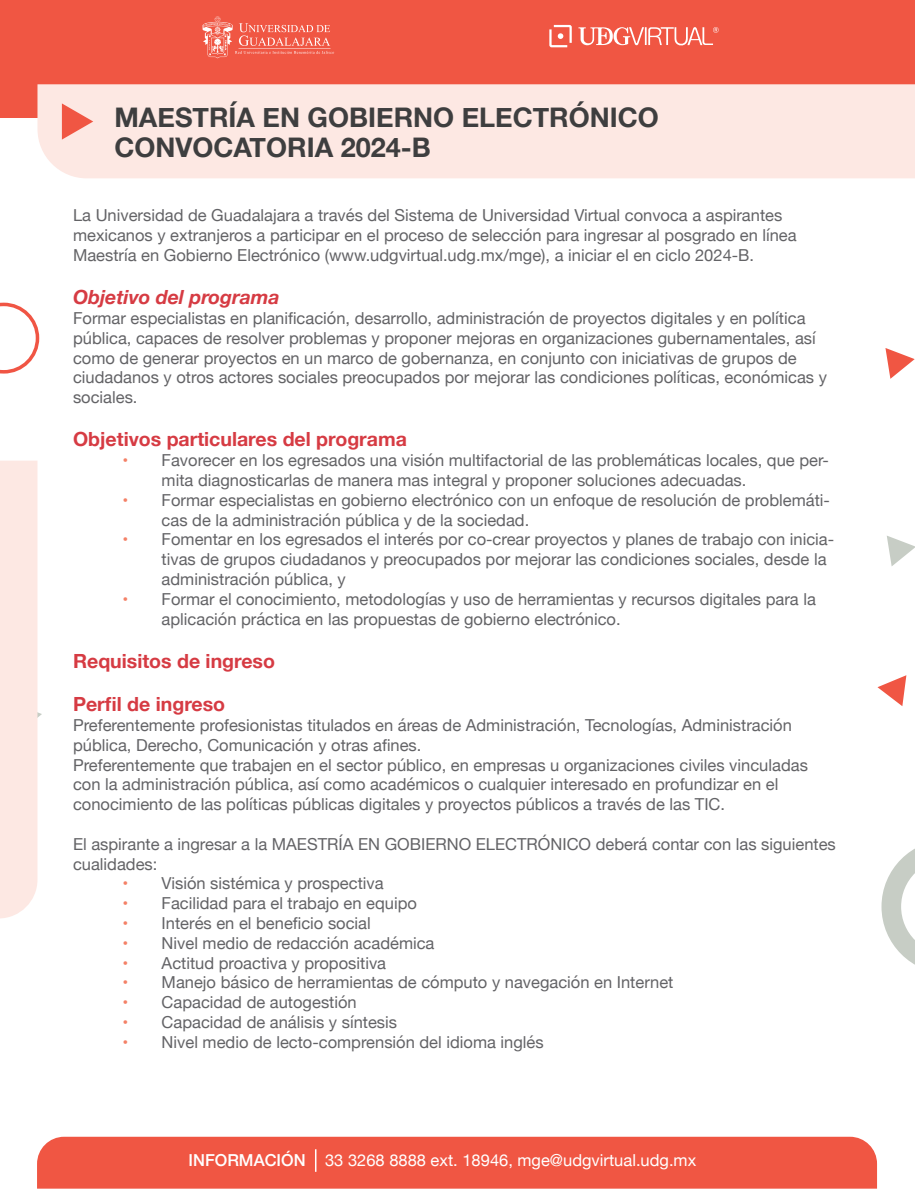
<style>
.page{position:relative;width:915px;height:1191px;background:#fff}
.page>*{position:absolute;margin:0;border:0;box-sizing:border-box;transform-origin:0 0}
.t1{font:700 27px/30px "Helvetica Neue";color:#3e3e3f}
.t2{font:700 19.5px "Helvetica Neue";color:#d63b43}
.t3{font:italic 700 19.5px "Helvetica Neue";color:#d63b43}
.t4{font:16.5px/19.8px "Helvetica Neue";color:#636366}
.t5{font:16.5px "Helvetica Neue";color:#fff}
.s1{color:#f48167}
.s2{font-weight:500}
</style>
<div class="page">
<div style="left:0;top:0;width:914px;height:117px;background:#f05643"></div>
<svg style="left:881px;top:849px;width:33px;height:115px"></svg>
<svg style="left:0;top:303px;width:39px;height:70px"></svg>
<svg style="left:0;top:460px;width:42px;height:458px;background:#fdeae6"></svg>
<svg style="left:885px;top:348px;width:29px;height:31px"></svg>
<svg style="left:887px;top:536px;width:27px;height:30px"></svg>
<svg style="left:877px;top:675px;width:29px;height:31px"></svg>
<div style="left:37px;top:84px;width:877px;height:94px;background:#fde8e3"></div>
<svg style="left:62px;top:103px;width:31px;height:37px"></svg>
<svg style="left:202px;top:16px;width:132px;height:42px"></svg>
<svg style="left:549px;top:25px;width:22px;height:22px"></svg>
<svg style="left:578px;top:27px;width:140px;height:19px"></svg>
<div style="left:37px;top:1136px;width:839px;height:52px;background:#f05643"></div>
<svg style="left:315px;top:1149px;width:1px;height:22px"></svg>
<h1 class="t1" style="left:114px;top:103px;width:545px">MAESTRÍA EN GOBIERNO ELECTRÓNICO<br>CONVOCATORIA 2024-B</h1>
<p class="t4" style="left:73px;top:206px;width:725px">La Universidad de Guadalajara a través del Sistema de Universidad Virtual convoca a aspirantes mexicanos y extranjeros a participar en el proceso de selección para ingresar al posgrado en línea<br>Maestría en Gobierno Electrónico (www.udgvirtual.udg.mx/mge), a iniciar el en ciclo 2024-B.</p>
<p class="t3" style="left:73px;top:282px;width:208px">Objetivo del programa</p>
<p class="t4" style="left:73px;top:309px;width:755px">Formar especialistas en planificación, desarrollo, administración de proyectos digitales y en política pública, capaces de resolver problemas y proponer mejoras en organizaciones gubernamentales, así como de generar proyectos en un marco de gobernanza, en conjunto con iniciativas de grupos de ciudadanos y otros actores sociales preocupados por mejorar las condiciones políticas, económicas y sociales.</p>
<p class="t2" style="left:73px;top:424px;width:335px">Objetivos particulares del programa</p>
<p class="t4" style="left:161px;top:451px;width:668px;text-indent:-39px"><span class="s1">•</span> Favorecer en los egresados una visión multifactorial de las problemáticas locales, que per&shy;mita diagnosticarlas de manera mas integral y proponer soluciones adecuadas.</p>
<p class="t4" style="left:161px;top:491px;width:669px;text-indent:-39px"><span class="s1">•</span> Formar especialistas en gobierno electrónico con un enfoque de resolución de problemáti&shy;cas de la administración pública y de la sociedad.</p>
<p class="t4" style="left:161px;top:530px;width:674px;text-indent:-39px"><span class="s1">•</span> Fomentar en los egresados el interés por co-crear proyectos y planes de trabajo con inicia&shy;tivas de grupos ciudadanos y preocupados por mejorar las condiciones sociales, desde la administración pública, y</p>
<p class="t4" style="left:161px;top:590px;width:655px;text-indent:-39px"><span class="s1">•</span> Formar el conocimiento, metodologías y uso de herramientas y recursos digitales para la aplicación práctica en las propuestas de gobierno electrónico.</p>
<p class="t2" style="left:73px;top:645px;width:203px">Requisitos de ingreso</p>
<p class="t2" style="left:73px;top:689px;width:154px">Perfil de ingreso</p>
<p class="t4" style="left:73px;top:716px;width:736px">Preferentemente profesionistas titulados en áreas de Administración, Tecnologías, Administración pública, Derecho, Comunicación y otras afines.<br>Preferentemente que trabajen en el sector público, en empresas u organizaciones civiles vinculadas con la administración pública, así como académicos o cualquier interesado en profundizar en el conocimiento de las políticas públicas digitales y proyectos públicos a través de las TIC.</p>
<p class="t4" style="left:73px;top:835px;width:764px">El aspirante a ingresar a la MAESTRÍA EN GOBIERNO ELECTRÓNICO deberá contar con las siguientes cualidades:</p>
<p class="t4" style="left:122px;top:874px;width:262px"><span class="s1">•</span> Visión sistémica y prospectiva</p>
<p class="t4" style="left:122px;top:894px;width:296px"><span class="s1">•</span> Facilidad para el trabajo en equipo</p>
<p class="t4" style="left:122px;top:914px;width:250px"><span class="s1">•</span> Interés en el beneficio social</p>
<p class="t4" style="left:122px;top:934px;width:313px"><span class="s1">•</span> Nivel medio de redacción académica</p>
<p class="t4" style="left:122px;top:953px;width:265px"><span class="s1">•</span> Actitud proactiva y propositiva</p>
<p class="t4" style="left:122px;top:973px;width:552px"><span class="s1">•</span> Manejo básico de herramientas de cómputo y navegación en Internet</p>
<p class="t4" style="left:122px;top:993px;width:235px"><span class="s1">•</span> Capacidad de autogestión</p>
<p class="t4" style="left:122px;top:1013px;width:276px"><span class="s1">•</span> Capacidad de análisis y síntesis</p>
<p class="t4" style="left:122px;top:1033px;width:422px"><span class="s1">•</span> Nivel medio de lecto-comprensión del idioma inglés</p>
<p class="t5" style="left:188px;top:1148px;width:509px"><span class="s2">INFORMACIÓN</span> 33 3268 8888 ext. 18946, mge@udgvirtual.udg.mx</p>
</div>
